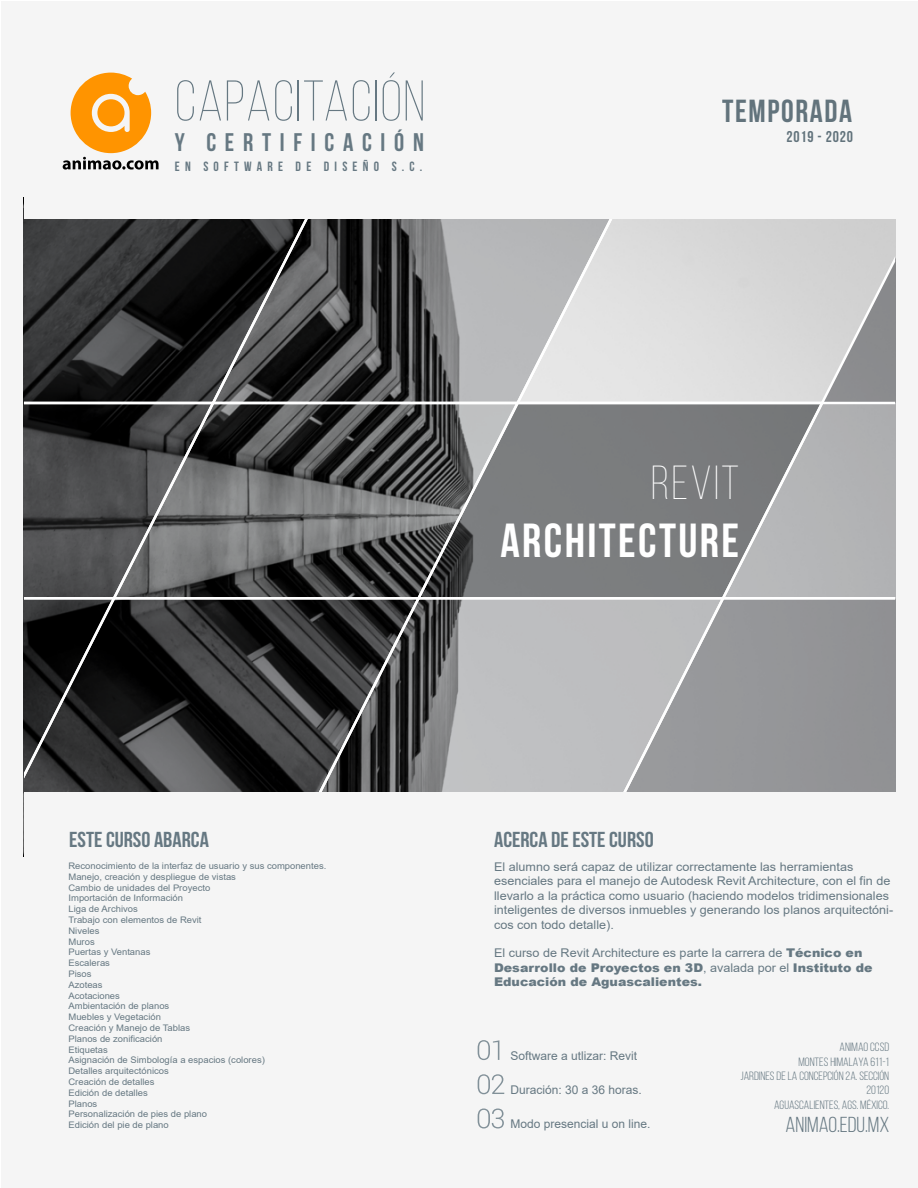
<style>
.page{position:relative;width:918px;height:1188px;background:#fff}
.page>*{position:absolute;margin:0;border:0;box-sizing:border-box;transform-origin:0 0}
.t1{font:300 57.3px "Bebas Neue";letter-spacing:.025em;color:#667882}
.t2{font:700 47.7px "Bebas Neue";letter-spacing:.05em;color:#fff}
.t3{font:300 47.7px "Bebas Neue";letter-spacing:.05em;color:#fff}
.t4{font:700 31.95px "Bebas Neue";letter-spacing:.05em;color:#667882}
.t5{font:700 25.5px "Bebas Neue";letter-spacing:.345em;color:#667882}
.t6{font:700 21.6px "Bebas Neue";color:#667882;scale:1.05 1}
.t7{font:21.6px "Bebas Neue";color:#667882;scale:1.05 1}
.t8{font:700 15.6px "Bebas Neue";letter-spacing:.05em;color:#667882}
.t9{font:700 13.5px "Bebas Neue";letter-spacing:.39em;color:#667882}
.t10{font:12px/14.4px "Arial";color:#667882;scale:1.05 1}
.t11{font:900 12px/14.4px "Arial";color:#667882;scale:1.05 1}
.t12{font:12px/14.4px "Bebas Neue";color:#667882;text-align:right;scale:1.05 1}
.t13{font:12px "Arial";color:#667882}
.t14{font:9px/10.8px "Arial";color:#667882;scale:1.05 1}
.s1{font-weight:400}
</style>
<div class="page">
<div style="left:1px;top:2px;width:917px;height:1186px;background:#f5f5f5"></div>
<svg style="left:24px;top:219px;width:187px;height:183px;background:#2b2b2c"></svg>
<svg style="left:211px;top:219px;width:305px;height:183px;background:#5a5a5b"></svg>
<svg style="left:516px;top:219px;width:205px;height:183px;fill:#dfdfdf"></svg>
<div style="left:520px;top:404px;width:201px;height:193px;background:#7b7d7e"></div>
<svg style="left:215px;top:404px;width:305px;height:193px;background:#5b5c5d"></svg>
<svg style="left:24px;top:404px;width:191px;height:193px;background:#4d4e4f"></svg>
<svg style="left:721px;top:219px;width:174px;height:378px;background:#b6b7b8"></svg>
<svg style="left:24px;top:599px;width:294px;height:193px;background:#2c2c2d"></svg>
<div style="left:725px;top:599px;width:170px;height:193px;background:#949497"></div>
<svg style="left:318px;top:599px;width:407px;height:193px;background:#929294"></svg>
<svg style="left:63px;top:73px;width:96px;height:97px"></svg>
<svg style="left:478px;top:1040px;width:21px;height:20px"></svg>
<svg style="left:478px;top:1074px;width:26px;height:20px"></svg>
<svg style="left:478px;top:1109px;width:26px;height:19px"></svg>
<h1 class="t1" style="left:175px;top:70px;width:252px">CAPACITACIÓN</h1>
<h3 class="t5" style="left:175px;top:128px;width:251px">Y CERTIFICACIÓN</h3>
<h3 class="t9" style="left:175px;top:159px;width:249px">EN SOFTWARE DE DISEÑO S.C.</h3>
<h3 class="t4" style="left:722px;top:93px;width:131px">TEMPORADA</h3>
<h3 class="t8" style="left:787px;top:128px;width:68px">2019 - 2020</h3>
<h2 class="t3" style="left:651px;top:458px;width:89px">REVIT</h2>
<h2 class="t2" style="left:500px;top:514px;width:240px">ARCHITECTURE</h2>
<h3 class="t6" style="left:69px;top:827px;width:135px">ESTE CURSO ABARCA</h3>
<h3 class="t6" style="left:494px;top:827px;width:153px">ACERCA DE ESTE CURSO</h3>
<p class="t14" style="left:69px;top:860px;width:247px">Reconocimiento de la interfaz de usuario y sus componentes.<br>Manejo, creación y despliegue de vistas<br>Cambio de unidades del Proyecto<br>Importación de Información<br>Liga de Archivos<br>Trabajo con elementos de Revit<br>Niveles<br>Muros<br>Puertas y Ventanas<br>Escaleras<br>Pisos<br>Azoteas<br>Acotaciones<br>Ambientación de planos<br>Muebles y Vegetación<br>Creación y Manejo de Tablas<br>Planos de zonificación<br>Etiquetas<br>Asignación de Simbología a espacios (colores)<br>Detalles arquitectónicos<br>Creación de detalles<br>Edición de detalles<br>Planos<br>Personalización de pies de plano<br>Edición del pie de plano</p>
<p class="t10" style="left:494px;top:860px;width:382px">El alumno será capaz de utilizar correctamente las herramientas esenciales para el manejo de Autodesk Revit Architecture, con el fin de llevarlo a la práctica como usuario (haciendo modelos tridimensionales inteligentes de diversos inmuebles y generando los planos arquitectóni&shy;cos con todo detalle).</p>
<h3 class="t11" style="left:494px;top:946px;width:362px"><span class="s1">El curso de Revit Architecture es parte la carrera de</span> Técnico en<br>Desarrollo de Proyectos en 3D<span class="s1">, avalada por el</span> Instituto de<br>Educación de Aguascalientes.</h3>
<h3 class="t12" style="left:741px;top:1040px;width:143px">ANIMAO CCSD<br>MONTES HIMALAYA 611-1<br>JARDINES DE LA CONCEPCIÓN 2A. SECCIÓN<br>20120<br>AGUASCALIENTES, AGS. MÉXICO.</h3>
<h3 class="t13" style="left:511px;top:1047px;width:128px">Software a utlizar: Revit</h3>
<h3 class="t13" style="left:511px;top:1082px;width:133px">Duración: 30 a 36 horas.</h3>
<h3 class="t13" style="left:511px;top:1116px;width:142px">Modo presencial u on line.</h3>
<h3 class="t7" style="left:786px;top:1113px;width:100px">ANIMAO.EDU.MX</h3>
</div>
